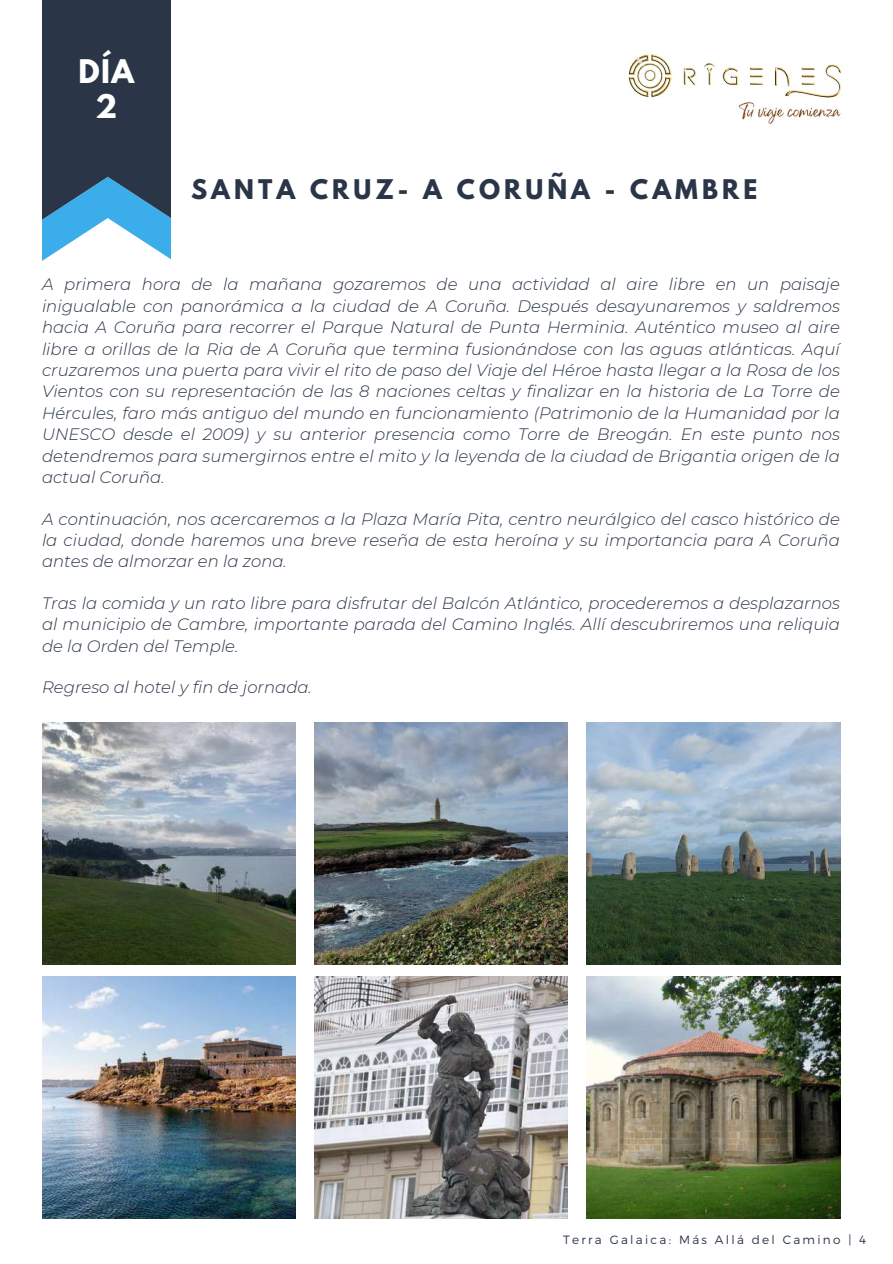
<style>
.page{position:relative;width:893px;height:1264px;background:#fff}
.page>*{position:absolute;margin:0;border:0;box-sizing:border-box;transform-origin:0 0}
.t1{font:700 28.8px/34.8px "League Spartan";color:#fff;text-align:center}
.t2{font:700 24px "League Spartan";letter-spacing:.17em;color:#2a3648}
.t3{font:italic 300 16.5px/21.3px "Montserrat";color:#2a3648;text-align:justify}
.t4{font:300 12px "Montserrat";letter-spacing:.19em;color:#2a3648}
</style>
<div class="page">
<div style="left:42px;top:0;width:128px;height:161px;background:#2a3648"></div>
<svg style="left:42px;top:161px;width:128px;height:100px"></svg>
<img style="left:42px;top:722px;width:253px;height:242px">
<img style="left:314px;top:722px;width:253px;height:242px">
<img style="left:587px;top:722px;width:253px;height:242px">
<img style="left:628px;top:54px;width:214px;height:70px">
<img style="left:42px;top:976px;width:253px;height:242px">
<img style="left:314px;top:976px;width:253px;height:242px">
<img style="left:587px;top:976px;width:253px;height:242px">
<h1 class="t1" style="left:78px;top:58px;width:57px">DÍA<br>2</h1>
<h2 class="t2" style="left:191px;top:178px;width:567px">SANTA CRUZ- A CORUÑA - CAMBRE</h2>
<p class="t3" style="left:42px;top:274px;width:799px">A primera hora de la mañana gozaremos de una actividad al aire libre en un paisaje inigualable con panorámica a la ciudad de A Coruña. Después desayunaremos y saldremos hacia A Coruña para recorrer el Parque Natural de Punta Herminia. Auténtico museo al aire libre a orillas de la Ria de A Coruña que termina fusionándose con las aguas atlánticas. Aquí cruzaremos una puerta para vivir el rito de paso del Viaje del Héroe hasta llegar a la Rosa de los Vientos con su representación de las 8 naciones celtas y finalizar en la historia de La Torre de Hércules, faro más antiguo del mundo en funcionamiento (Patrimonio de la Humanidad por la UNESCO desde el 2009) y su anterior presencia como Torre de Breogán. En este punto nos detendremos para sumergirnos entre el mito y la leyenda de la ciudad de Brigantia origen de la actual Coruña.</p>
<p class="t3" style="left:42px;top:508px;width:799px">A continuación, nos acercaremos a la Plaza María Pita, centro neurálgico del casco histórico de la ciudad, donde haremos una breve reseña de esta heroína y su importancia para A Coruña antes de almorzar en la zona.</p>
<p class="t3" style="left:42px;top:592px;width:799px">Tras la comida y un rato libre para disfrutar del Balcón Atlántico, procederemos a desplazarnos al municipio de Cambre, importante parada del Camino Inglés. Allí descubriremos una reliquia de la Orden del Temple.</p>
<p class="t3" style="left:42px;top:677px;width:271px">Regreso al hotel y fin de jornada.</p>
<p class="t4" style="left:563px;top:1231px;width:304px">Terra Galaica: Más Allá del Camino | 4</p>
</div>
